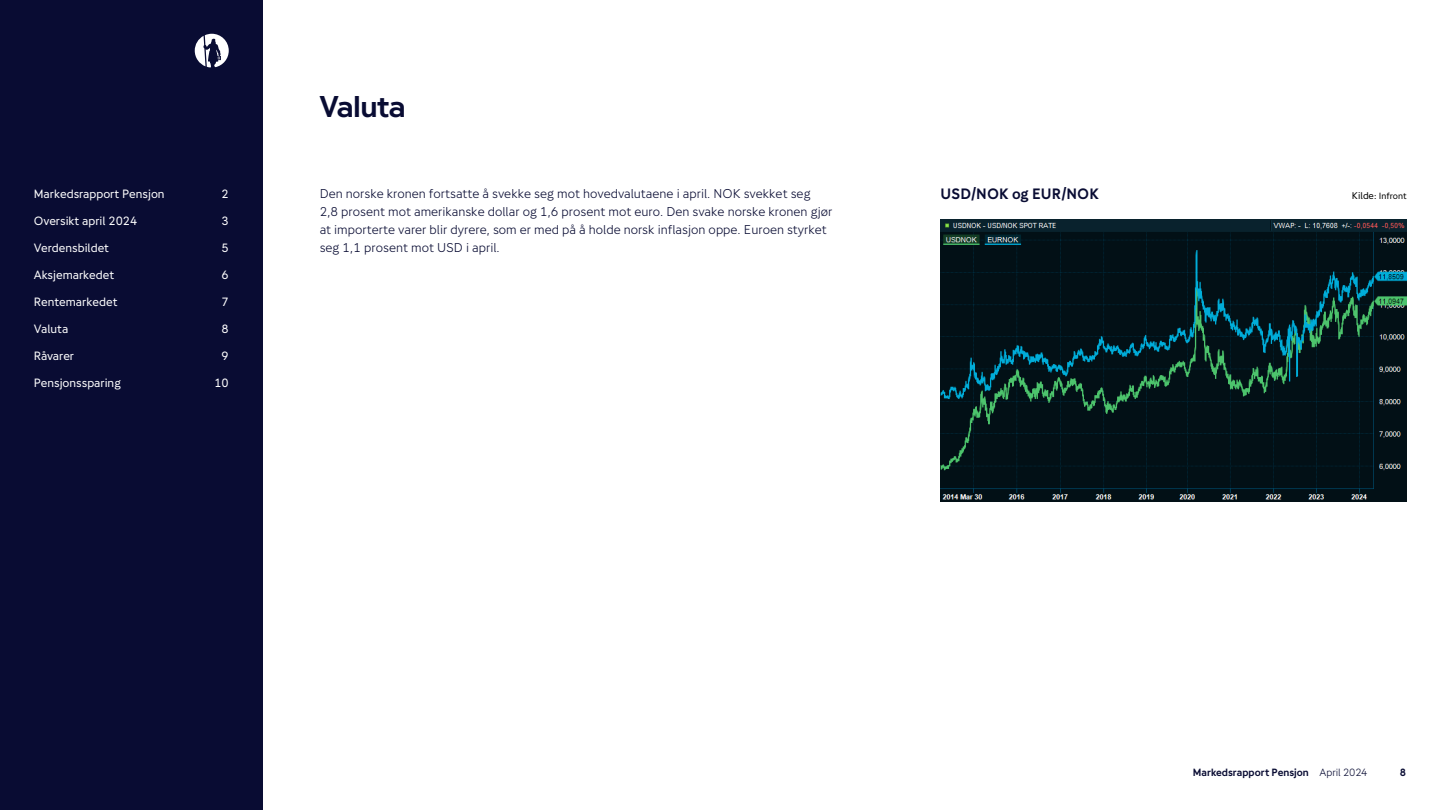
<style>
.page{position:relative;width:1440px;height:810px;background:#fff}
.page>*{position:absolute;margin:0;border:0;box-sizing:border-box;transform-origin:0 0}
.H1_Kapitteltittel{font:30px "Gjensidige Display";letter-spacing:-.02em;color:#090c33}
.H2_Mellomtittel{font:700 15px "Gjensidige Type";letter-spacing:.005em;color:#090c33}
.P_Brødtekst{font:300 12.75px/18px "Gjensidige Type";color:#090c33}
.t1{font:12px "Gjensidige Type";color:#fff}
.t2{font:700 10.5px "Gjensidige Type";color:#090c33}
.H2_Mellomtittel-2{font:9px "Gjensidige Type";color:#000}
.s1{font-size:9.75px}
.s2{font-weight:300}
</style>
<div class="page">
<div style="left:0;top:0;width:262px;height:810px;background:#090c33"></div>
<svg style="left:195px;top:34px;width:34px;height:33px"></svg>
<img style="left:941px;top:219px;width:465px;height:282px">
<p class="t1" style="left:34px;top:187px;width:132px">Markedsrapport Pensjon</p>
<p class="t1" style="left:222px;top:187px;width:9px">2</p>
<p class="t1" style="left:34px;top:214px;width:105px">Oversikt april 2024</p>
<p class="t1" style="left:222px;top:214px;width:9px">3</p>
<p class="t1" style="left:34px;top:241px;width:77px">Verdensbildet</p>
<p class="t1" style="left:222px;top:241px;width:9px">5</p>
<p class="t1" style="left:34px;top:268px;width:82px">Aksjemarkedet</p>
<p class="t1" style="left:222px;top:268px;width:9px">6</p>
<p class="t1" style="left:34px;top:295px;width:85px">Rentemarkedet</p>
<p class="t1" style="left:222px;top:295px;width:9px">7</p>
<p class="t1" style="left:34px;top:322px;width:36px">Valuta</p>
<p class="t1" style="left:222px;top:322px;width:9px">8</p>
<p class="t1" style="left:34px;top:349px;width:42px">Råvarer</p>
<p class="t1" style="left:222px;top:349px;width:9px">9</p>
<p class="t1" style="left:34px;top:376px;width:89px">Pensjonssparing</p>
<p class="t1" style="left:214px;top:376px;width:16px">10</p>
<p class="H1_Kapitteltittel" style="left:320px;top:89px;width:88px">Valuta</p>
<p class="P_Brødtekst" style="left:320px;top:184px;width:514px">Den norske kronen fortsatte å svekke seg mot hovedvalutaene i april. NOK svekket seg<br>2,8 prosent mot amerikanske dollar og 1,6 prosent mot euro. Den svake norske kronen gjør at importerte varer blir dyrere, som er med på å holde norsk inflasjon oppe. Euroen styrket seg 1,1 prosent mot USD i april.</p>
<p class="H2_Mellomtittel" style="left:941px;top:185px;width:160px">USD/NOK og EUR/NOK</p>
<p class="H2_Mellomtittel-2" style="left:1352px;top:190px;width:56px"><span class="s1">Kilde:</span> Infront</p>
<p class="t2" style="left:1193px;top:766px;width:176px">Markedsrapport Pensjon <span class="s2">April 2024</span></p>
<p class="t2" style="left:1400px;top:766px;width:8px">8</p>
</div>
